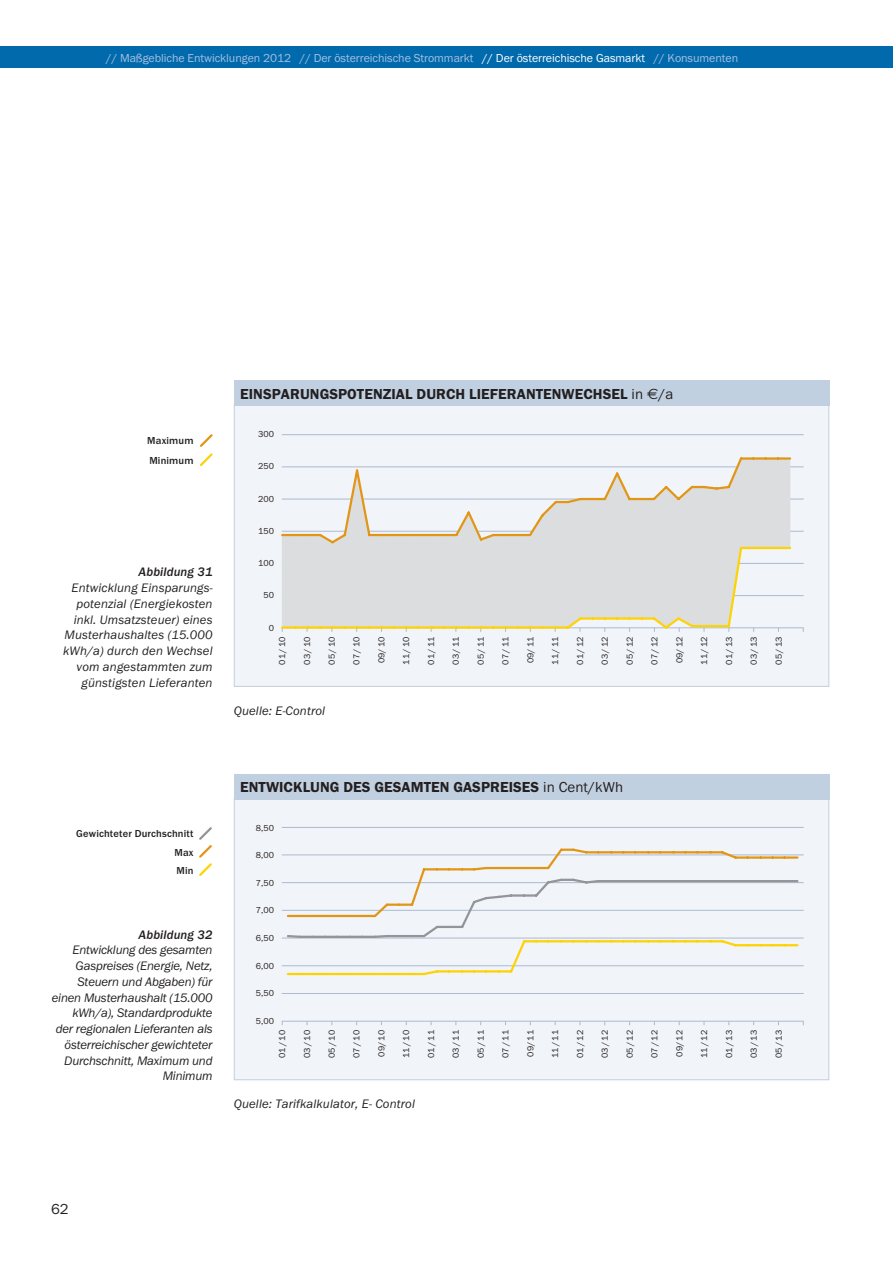
<style>
.page{position:relative;width:893px;height:1263px;background:#fff}
.page>*{position:absolute;margin:0;border:0;box-sizing:border-box;transform-origin:0 0}
.t1{font:600 15px "Franklin Got Itc T";letter-spacing:.005em;color:#231f20}
.t2{font:15px "Franklin Got Itc T";color:#231f20}
.t3{font:italic 12.75px/15.8px "Franklin Got Itc T";letter-spacing:.01em;color:#231f20;text-align:right}
.t4{font:italic 12.75px/15.8px "Franklin Got Itc T";letter-spacing:-.015em;color:#231f20;text-align:right}
.t5{font:italic 500 12.75px "Franklin Got Itc T";letter-spacing:.01em;color:#231f20}
.t6{font:12px "Franklin Got Itc T";letter-spacing:-.005em;color:#a7c0e0}
.t7{font:500 10.5px/18.8px "Franklin Got Itc T";letter-spacing:.015em;color:#231f20}
.t8{font:9px "Franklin Got Itc T";letter-spacing:.01em;color:#231f20}
.s1{color:#fff}
.s2{font-weight:400}
.s3{font-family:"Euro Sans";font-weight:400}
</style>
<div class="page">
<div style="left:0;top:47px;width:893px;height:21px;background:#006aad"></div>
<div style="left:234px;top:404px;width:595px;height:283px;background:#f1f4f8;border:1px solid #c1d0e0"></div>
<div style="left:234px;top:381px;width:595px;height:25px;background:#c1d0e0"></div>
<hr style="left:282px;top:595px;width:522px;height:1px;background:#adbad0">
<hr style="left:282px;top:531px;width:522px;height:1px;background:#adbad0">
<hr style="left:282px;top:563px;width:522px;height:1px;background:#adbad0">
<hr style="left:282px;top:434px;width:522px;height:1px;background:#adbad0">
<hr style="left:282px;top:466px;width:522px;height:1px;background:#adbad0">
<hr style="left:282px;top:499px;width:522px;height:1px;background:#adbad0">
<svg style="left:200px;top:434px;width:13px;height:32px"></svg>
<hr style="left:282px;top:627px;width:522px;height:1px;background:#adbad0">
<svg style="left:281px;top:457px;width:511px;height:88px"></svg>
<svg style="left:281px;top:545px;width:511px;height:87px;background:#dfdfdb"></svg>
<svg style="left:199px;top:827px;width:13px;height:49px"></svg>
<div style="left:234px;top:798px;width:595px;height:282px;background:#f1f4f8;border:1px solid #c1d0e0"></div>
<div style="left:234px;top:774px;width:595px;height:25px;background:#c1d0e0"></div>
<hr style="left:282px;top:993px;width:522px;height:1px;background:#adbad0">
<hr style="left:282px;top:938px;width:522px;height:1px;background:#adbad0">
<hr style="left:282px;top:965px;width:522px;height:1px;background:#adbad0">
<hr style="left:282px;top:854px;width:522px;height:1px;background:#adbad0">
<hr style="left:282px;top:827px;width:522px;height:1px;background:#adbad0">
<hr style="left:282px;top:882px;width:522px;height:1px;background:#adbad0">
<hr style="left:282px;top:910px;width:522px;height:1px;background:#adbad0">
<hr style="left:282px;top:1021px;width:522px;height:1px;background:#adbad0">
<svg style="left:286px;top:848px;width:514px;height:128px"></svg>
<h3 class="t6" style="left:106px;top:51px;width:633px">// Maßgebliche Entwicklungen 2012 // Der österreichische Strommarkt <span class="s1">// Der österreichische Gasmarkt</span> // Konsumenten</h3>
<p class="t7" style="left:147px;top:431px;width:48px;line-height:19.2px">Maximum<br>Minimum</p>
<h2 class="t5" style="left:139px;top:565px;width:75px">Abbildung 31</h2>
<h2 class="t3" style="left:63px;top:580px;width:151px">Entwicklung Einsparungs&shy;potenzial (Energiekosten inkl. Umsatzsteuer) eines<br>Musterhaushaltes (15.000 kWh/a) durch den Wechsel vom angestammten zum günstigsten Lieferanten</h2>
<h1 class="t1" style="left:240px;top:385px;width:435px">EI NSPARUNGSPOTENZIAL DURCH LI EFERANTENWECHSEL <span class="s2">in</span> <span class="s3">€</span><span class="s2">/a</span></h1>
<p class="t8" style="left:258px;top:429px;width:18px">300</p>
<p class="t8" style="left:258px;top:461px;width:18px">250</p>
<p class="t8" style="left:258px;top:494px;width:18px">200</p>
<p class="t8" style="left:258px;top:526px;width:18px">150</p>
<p class="t8" style="left:258px;top:558px;width:18px">100</p>
<p class="t8" style="left:264px;top:590px;width:12px">50</p>
<p class="t8" style="left:269px;top:623px;width:7px">0</p>
<p class="t8" style="left:277px;top:665px;width:30px;rotate:-90deg">01/10</p>
<p class="t8" style="left:302px;top:665px;width:30px;rotate:-90deg">03/10</p>
<p class="t8" style="left:327px;top:665px;width:30px;rotate:-90deg">05/10</p>
<p class="t8" style="left:352px;top:665px;width:30px;rotate:-90deg">07/10</p>
<p class="t8" style="left:376px;top:663px;width:28px;rotate:-90deg">09/10</p>
<p class="t8" style="left:401px;top:665px;width:30px;rotate:-90deg">11/10</p>
<p class="t8" style="left:426px;top:665px;width:30px;rotate:-90deg">01/11</p>
<p class="t8" style="left:451px;top:665px;width:30px;rotate:-90deg">03/11</p>
<p class="t8" style="left:476px;top:665px;width:30px;rotate:-90deg">05/11</p>
<p class="t8" style="left:501px;top:665px;width:30px;rotate:-90deg">07/11</p>
<p class="t8" style="left:525px;top:663px;width:28px;rotate:-90deg">09/11</p>
<p class="t8" style="left:550px;top:665px;width:30px;rotate:-90deg">11/11</p>
<p class="t8" style="left:575px;top:665px;width:30px;rotate:-90deg">01/12</p>
<p class="t8" style="left:600px;top:665px;width:30px;rotate:-90deg">03/12</p>
<p class="t8" style="left:625px;top:665px;width:30px;rotate:-90deg">05/12</p>
<p class="t8" style="left:650px;top:665px;width:30px;rotate:-90deg">07/12</p>
<p class="t8" style="left:674px;top:663px;width:28px;rotate:-90deg">09/12</p>
<p class="t8" style="left:699px;top:665px;width:30px;rotate:-90deg">11/12</p>
<p class="t8" style="left:724px;top:665px;width:30px;rotate:-90deg">01/13</p>
<p class="t8" style="left:749px;top:665px;width:30px;rotate:-90deg">03/13</p>
<p class="t8" style="left:774px;top:665px;width:30px;rotate:-90deg">05/13</p>
<h2 class="t3" style="left:234px;top:703px;width:93px">Quelle: E-Control</h2>
<p class="t7" style="left:174px;top:824px;width:21px;text-align:justify;text-indent:-98px">Gewichteter Durchschnitt Max Min</p>
<h2 class="t5" style="left:139px;top:927px;width:75px">Abbildung 32</h2>
<p class="t4" style="left:52px;top:942px;width:162px">Entwicklung des gesamten<br>Gaspreises (Energie, Netz,<br>Steuern und Abgaben) für einen Musterhaushalt (15.000 kWh/a), Standardprodukte der regionalen Lieferanten als österreichischer gewichteter<br>Durchschnitt, Maximum und<br>Minimum</p>
<h1 class="t1" style="left:240px;top:778px;width:384px">ENTWICKLUNG DES GESAMTEN GASPREISES <span class="s2">in Cent/kWh</span></h1>
<p class="t8" style="left:256px;top:822px;width:20px">8,50</p>
<p class="t8" style="left:256px;top:850px;width:20px">8,00</p>
<p class="t8" style="left:256px;top:878px;width:20px">7,50</p>
<p class="t8" style="left:256px;top:905px;width:20px">7,00</p>
<p class="t8" style="left:256px;top:933px;width:20px">6,50</p>
<p class="t8" style="left:256px;top:961px;width:20px">6,00</p>
<p class="t8" style="left:256px;top:988px;width:20px">5,50</p>
<p class="t8" style="left:256px;top:1016px;width:20px">5,00</p>
<p class="t8" style="left:277px;top:1058px;width:30px;rotate:-90deg">01/10</p>
<p class="t8" style="left:302px;top:1058px;width:30px;rotate:-90deg">03/10</p>
<p class="t8" style="left:327px;top:1058px;width:30px;rotate:-90deg">05/10</p>
<p class="t8" style="left:352px;top:1058px;width:30px;rotate:-90deg">07/10</p>
<p class="t8" style="left:376px;top:1057px;width:28px;rotate:-90deg">09/10</p>
<p class="t8" style="left:401px;top:1058px;width:30px;rotate:-90deg">11/10</p>
<p class="t8" style="left:426px;top:1058px;width:30px;rotate:-90deg">01/11</p>
<p class="t8" style="left:451px;top:1058px;width:30px;rotate:-90deg">03/11</p>
<p class="t8" style="left:476px;top:1058px;width:30px;rotate:-90deg">05/11</p>
<p class="t8" style="left:501px;top:1058px;width:30px;rotate:-90deg">07/11</p>
<p class="t8" style="left:525px;top:1057px;width:28px;rotate:-90deg">09/11</p>
<p class="t8" style="left:550px;top:1058px;width:30px;rotate:-90deg">11/11</p>
<p class="t8" style="left:575px;top:1058px;width:30px;rotate:-90deg">01/12</p>
<p class="t8" style="left:600px;top:1058px;width:30px;rotate:-90deg">03/12</p>
<p class="t8" style="left:625px;top:1058px;width:30px;rotate:-90deg">05/12</p>
<p class="t8" style="left:650px;top:1058px;width:30px;rotate:-90deg">07/12</p>
<p class="t8" style="left:674px;top:1057px;width:28px;rotate:-90deg">09/12</p>
<p class="t8" style="left:699px;top:1058px;width:30px;rotate:-90deg">11/12</p>
<p class="t8" style="left:724px;top:1058px;width:30px;rotate:-90deg">01/13</p>
<p class="t8" style="left:749px;top:1058px;width:30px;rotate:-90deg">03/13</p>
<p class="t8" style="left:774px;top:1058px;width:30px;rotate:-90deg">05/13</p>
<h2 class="t3" style="left:234px;top:1096px;width:183px">Quelle: Tarifkalkulator, E- Control</h2>
<h1 class="t2" style="left:51px;top:1201px;width:19px">62</h1>
</div>
